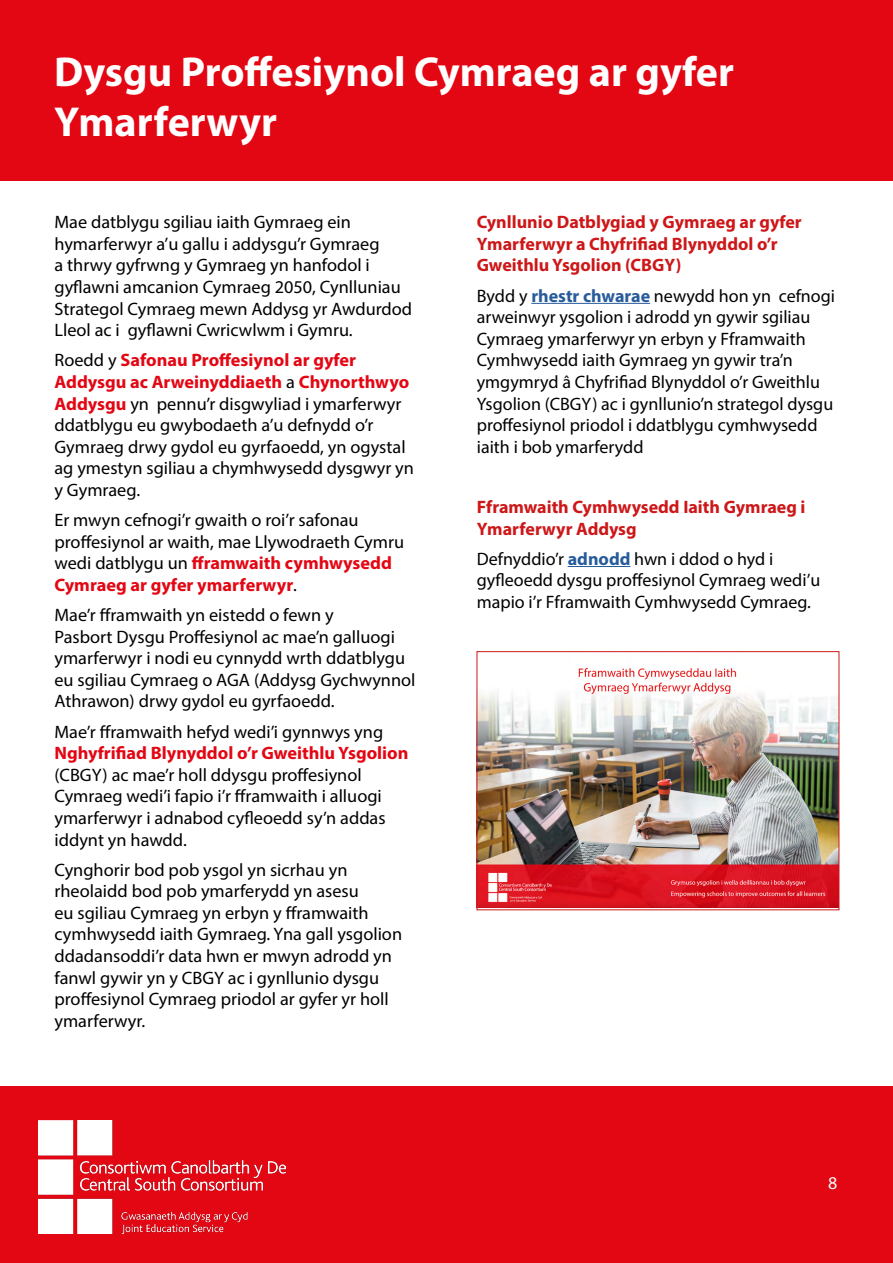
<style>
.page{position:relative;width:893px;height:1263px;background:#fff}
.page>*{position:absolute;margin:0;border:0;box-sizing:border-box;transform-origin:0 0}
.t1{font:700 42px/50.4px "Myriad Pro";color:#fff}
.t2{font:18px/21.6px "Myriad Pro";color:#000}
.t3{font:700 18px/21.6px "Myriad Pro";color:#cd1719}
.t4{font:700 18px "Myriad Pro";color:#e30613}
.t5{font:18px "Myriad Pro";color:#fff}
.s1{font-weight:700;color:#e30613}
.s2{font-weight:700;color:#275b9b}
</style>
<div class="page">
<div style="left:0;top:1086px;width:893px;height:177px;background:#e30613"></div>
<img style="left:38px;top:1120px;width:248px;height:113px">
<hr style="left:531px;top:303px;width:119px;height:1px;background:#275b9b">
<hr style="left:568px;top:566px;width:62px;height:1px;background:#275b9b">
<img style="left:479px;top:667px;width:358px;height:241px">
<div style="left:477px;top:651px;width:362px;height:259px;border:1px solid #cd1719"></div>
<div style="left:0;top:0;width:893px;height:181px;background:#e30613"></div>
<h1 class="t1" style="left:54px;top:45px;width:682px">Dysgu Proffesiynol Cymraeg ar gyfer<br>Ymarferwyr</h1>
<p class="t2" style="left:54px;top:211px;width:359px">Mae datblygu sgiliau iaith Gymraeg ein hymarferwyr a’u gallu i addysgu’r Gymraeg<br>a thrwy gyfrwng y Gymraeg yn hanfodol i gyflawni amcanion Cymraeg 2050, Cynlluniau Strategol Cymraeg mewn Addysg yr Awdurdod Lleol ac i gyflawni Cwricwlwm i Gymru.</p>
<p class="t2" style="left:54px;top:349px;width:361px">Roedd y <span class="s1">Safonau Proffesiynol ar gyfer Addysgu ac Arweinyddiaeth</span> a <span class="s1">Chynorthwyo Addysgu</span> yn pennu’r disgwyliad i ymarferwyr ddatblygu eu gwybodaeth a’u defnydd o’r Gymraeg drwy gydol eu gyrfaoedd, yn ogystal ag ymestyn sgiliau a chymhwysedd dysgwyr yn y Gymraeg.</p>
<p class="t2" style="left:54px;top:509px;width:351px">Er mwyn cefnogi’r gwaith o roi’r safonau proffesiynol ar waith, mae Llywodraeth Cymru wedi datblygu un <span class="s1">fframwaith cymhwysedd Cymraeg ar gyfer ymarferwyr</span>.</p>
<p class="t2" style="left:54px;top:604px;width:363px">Mae’r fframwaith yn eistedd o fewn y<br>Pasbort Dysgu Proffesiynol ac mae’n galluogi ymarferwyr i nodi eu cynnydd wrth ddatblygu eu sgiliau Cymraeg o AGA (Addysg Gychwynnol Athrawon) drwy gydol eu gyrfaoedd.</p>
<p class="t2" style="left:54px;top:720px;width:330px">Mae’r fframwaith hefyd wedi’i gynnwys yng</p>
<p class="t4" style="left:54px;top:741px;width:356px">Nghyfrifiad Blynyddol o’r Gweithlu Ysgolion</p>
<p class="t2" style="left:54px;top:763px;width:333px">(CBGY) ac mae’r holl ddysgu proffesiynol Cymraeg wedi’i fapio i’r fframwaith i alluogi ymarferwyr i adnabod cyfleoedd sy’n addas iddynt yn hawdd.</p>
<p class="t2" style="left:54px;top:858px;width:349px">Cynghorir bod pob ysgol yn sicrhau yn rheolaidd bod pob ymarferydd yn asesu<br>eu sgiliau Cymraeg yn erbyn y fframwaith cymhwysedd iaith Gymraeg. Yna gall ysgolion ddadansoddi’r data hwn er mwyn adrodd yn fanwl gywir yn y CBGY ac i gynllunio dysgu proffesiynol Cymraeg priodol ar gyfer yr holl ymarferwyr.</p>
<p class="t3" style="left:477px;top:211px;width:326px">Cynllunio Datblygiad y Gymraeg ar gyfer<br>Ymarferwyr a Chyfrifiad Blynyddol o’r<br>Gweithlu Ysgolion (CBGY)</p>
<p class="t2" style="left:477px;top:284px;width:360px">Bydd y <span class="s2">rhestr chwarae</span> newydd hon yn cefnogi arweinwyr ysgolion i adrodd yn gywir sgiliau Cymraeg ymarferwyr yn erbyn y Fframwaith Cymhwysedd iaith Gymraeg yn gywir tra’n ymgymryd â Chyfrifiad Blynyddol o’r Gweithlu Ysgolion (CBGY) ac i gynllunio’n strategol dysgu proffesiynol priodol i ddatblygu cymhwysedd iaith i bob ymarferydd</p>
<p class="t3" style="left:477px;top:495px;width:330px">Fframwaith Cymhwysedd Iaith Gymraeg i<br>Ymarferwyr Addysg</p>
<p class="t2" style="left:477px;top:548px;width:345px">Defnyddio’r <span class="s2">adnodd</span> hwn i ddod o hyd i gyfleoedd dysgu proffesiynol Cymraeg wedi’u mapio i’r Fframwaith Cymhwysedd Cymraeg.</p>
<p class="t5" style="left:828px;top:1172px;width:11px">8</p>
</div>
